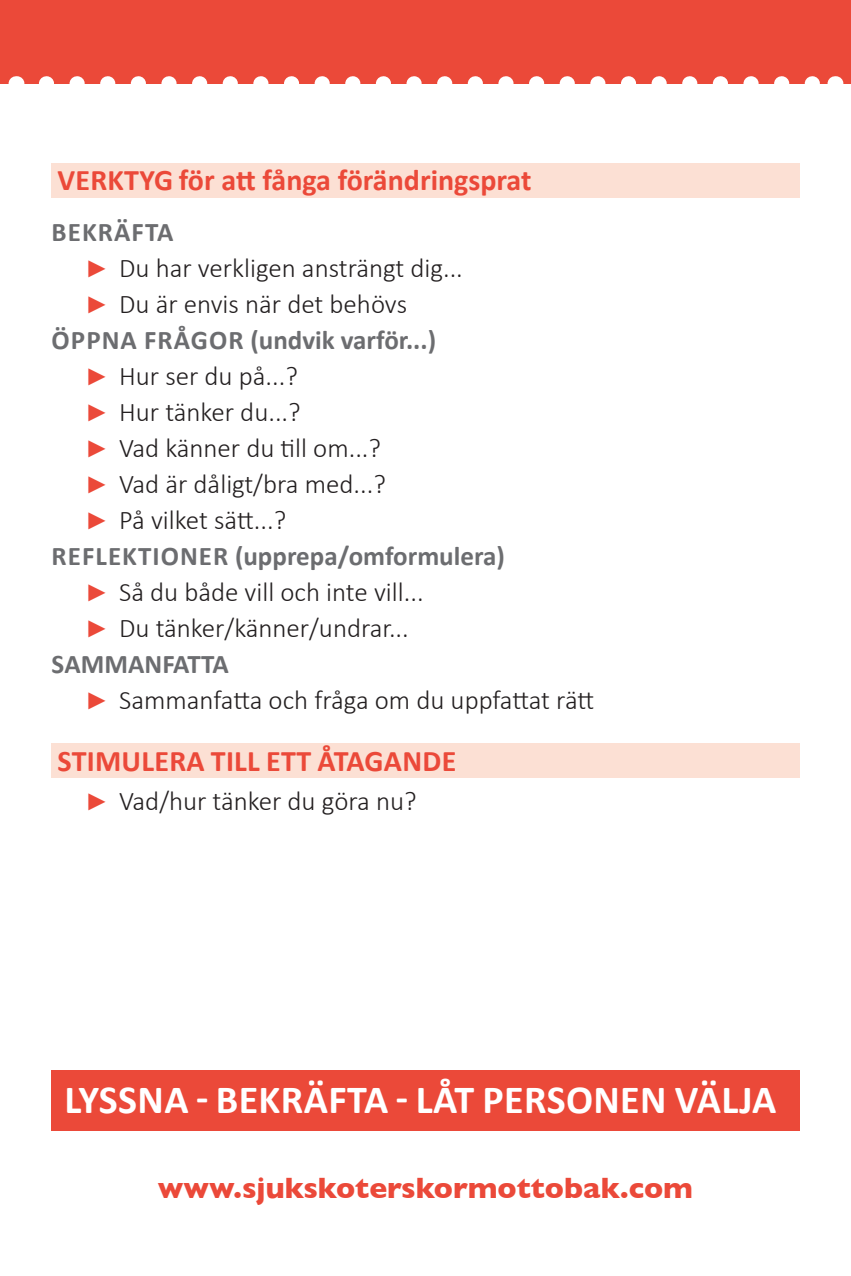
<style>
.page{position:relative;width:851px;height:1276px;background:#fff}
.page>*{position:absolute;margin:0;border:0;box-sizing:border-box;transform-origin:0 0}
.t1{font:700 40.2px "Calibri";letter-spacing:.01em;color:#fff}
.t2{font:700 30px "Calibri";color:#eb4939}
.t3{font:700 30px "Gill Sans";color:#eb4939}
.t4{font:300 27px "Calibri";color:#231f20}
.t5{font:700 27px "Calibri";color:#6c6d70}
.t6{font:700 27px "Calibri";letter-spacing:.04em;color:#6c6d70}
.s1{font-family:"Arial";font-weight:400;font-size:24px;color:#eb4939}
</style>
<div class="page">
<div style="left:51px;top:163px;width:748px;height:35px;background:#fce0d4"></div>
<div style="left:51px;top:743px;width:748px;height:34px;background:#fce0d4"></div>
<div style="left:51px;top:1070px;width:748px;height:60px;background:#eb4939"></div>
<div style="left:0;top:0;width:850px;height:84px;background:#eb4939"></div>
<svg style="left:46px;top:76px;width:773px;height:8px"></svg>
<p class="t2" style="left:57px;top:161px;width:475px">VERKTYG för att fånga förändringsprat</p>
<p class="t6" style="left:52px;top:215px;width:124px">BEKRÄFTA</p>
<p class="t4" style="left:85px;top:251px;width:379px"><span class="s1">►</span> Du har verkligen ansträngt dig...</p>
<p class="t4" style="left:85px;top:287px;width:323px"><span class="s1">►</span> Du är envis när det behövs</p>
<p class="t5" style="left:52px;top:323px;width:386px">ÖPPNA FRÅGOR (undvik varför...)</p>
<p class="t4" style="left:85px;top:359px;width:214px"><span class="s1">►</span> Hur ser du på...?</p>
<p class="t4" style="left:85px;top:395px;width:217px"><span class="s1">►</span> Hur tänker du...?</p>
<p class="t4" style="left:85px;top:431px;width:297px"><span class="s1">►</span> Vad känner du till om...?</p>
<p class="t4" style="left:85px;top:467px;width:302px"><span class="s1">►</span> Vad är dåligt/bra med...?</p>
<p class="t4" style="left:85px;top:503px;width:202px"><span class="s1">►</span> På vilket sätt...?</p>
<p class="t5" style="left:52px;top:539px;width:454px">REFLEKTIONER (upprepa/omformulera)</p>
<p class="t4" style="left:85px;top:575px;width:340px"><span class="s1">►</span> Så du både vill och inte vill...</p>
<p class="t4" style="left:85px;top:611px;width:325px"><span class="s1">►</span> Du tänker/känner/undrar...</p>
<p class="t5" style="left:52px;top:647px;width:179px">SAMMANFATTA</p>
<p class="t4" style="left:85px;top:683px;width:510px"><span class="s1">►</span> Sammanfatta och fråga om du uppfattat rätt</p>
<p class="t2" style="left:57px;top:742px;width:400px">STIMULERA TILL ETT ÅTAGANDE</p>
<p class="t4" style="left:85px;top:784px;width:333px"><span class="s1">►</span> Vad/hur tänker du göra nu?</p>
<h1 class="t1" style="left:65px;top:1074px;width:713px">LYSSNA - BEKRÄFTA - LÅT PERSONEN VÄLJA</h1>
<p class="t3" style="left:158px;top:1164px;width:536px">www.sjukskoterskormottobak.com</p>
</div>
